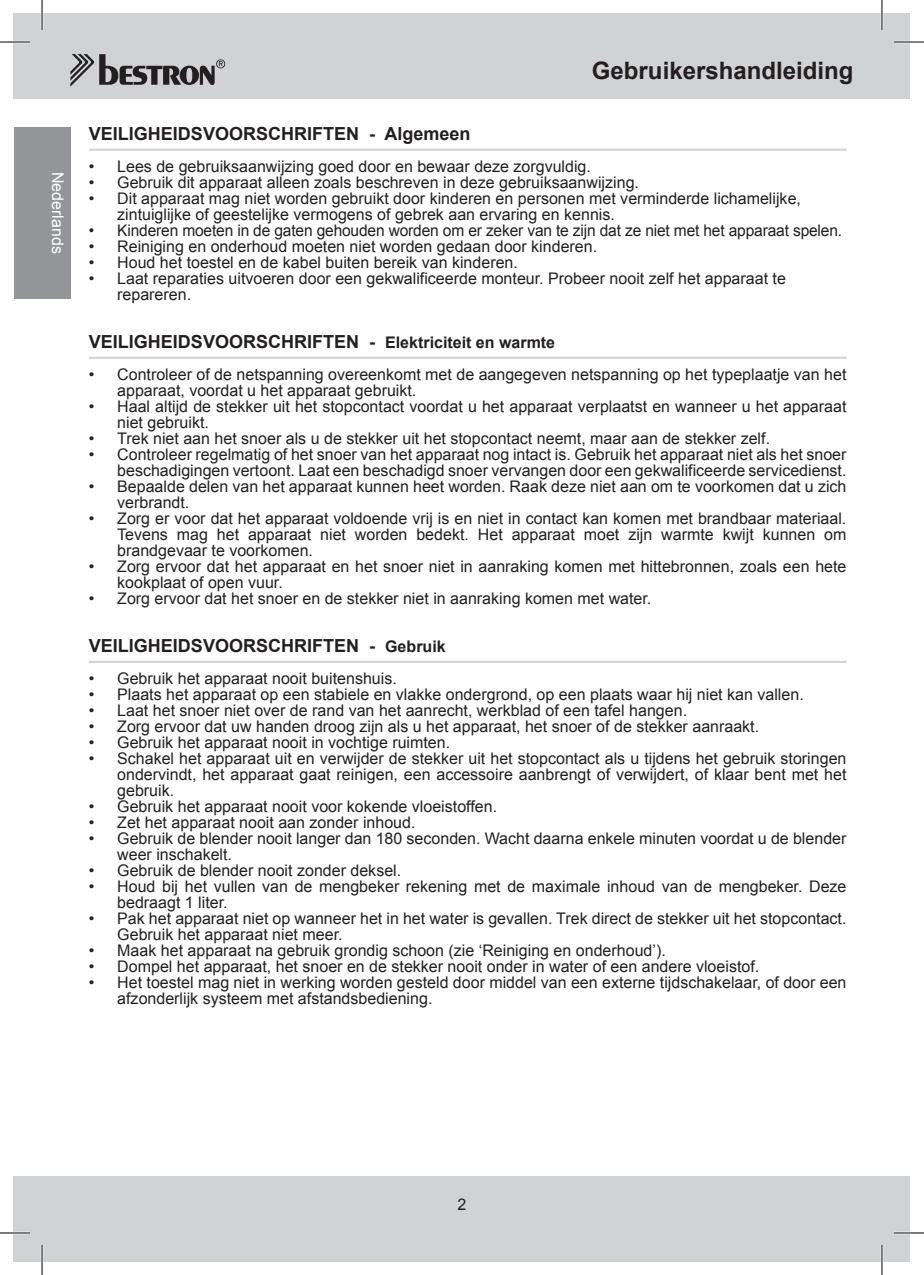
<style>
.page{position:relative;width:924px;height:1275px;background:#fff}
.page>*{position:absolute;margin:0;border:0;box-sizing:border-box;transform-origin:0 0}
.t1{font:700 24px "Arial";color:#231f20}
.t2{font:700 18px "Arial";color:#231f20}
.t3{font:16px/16px "Arial";color:#231f20}
.t4{font:16px "Arial";color:#fff}
.s1{font-size:16px}
</style>
<div class="page">
<div style="left:14px;top:14px;width:895px;height:85px;background:#d1d2d4"></div>
<div style="left:14px;top:1176px;width:895px;height:85px;background:#d1d2d4"></div>
<svg style="left:70px;top:54px;width:155px;height:33px"></svg>
<div style="left:14px;top:127px;width:56px;height:171px;background:#939598"></div>
<hr style="left:89px;top:149px;width:757px;height:2px;background:#d1d2d4">
<hr style="left:89px;top:357px;width:757px;height:2px;background:#d1d2d4">
<hr style="left:89px;top:661px;width:757px;height:2px;background:#d1d2d4">
<hr style="left:0;top:41px;width:30px;height:2px;background:#fff">
<hr style="left:893px;top:41px;width:30px;height:2px;background:#fff">
<hr style="left:0;top:1231px;width:30px;height:3px;background:#fff">
<hr style="left:893px;top:1231px;width:30px;height:3px;background:#fff">
<hr style="left:41px;top:0;width:2px;height:30px;background:#fff">
<hr style="left:41px;top:1245px;width:2px;height:30px;background:#fff">
<hr style="left:880px;top:0;width:2px;height:30px;background:#fff">
<hr style="left:880px;top:1245px;width:2px;height:30px;background:#fff">
<hr style="left:0;top:42px;width:30px;height:1px;background:#000">
<hr style="left:893px;top:42px;width:30px;height:1px;background:#000">
<hr style="left:0;top:1232px;width:30px;height:1px;background:#000">
<hr style="left:893px;top:1232px;width:30px;height:1px;background:#000">
<hr style="left:42px;top:0;width:1px;height:30px;background:#000">
<hr style="left:42px;top:1245px;width:1px;height:30px;background:#000">
<hr style="left:881px;top:0;width:1px;height:30px;background:#000">
<hr style="left:881px;top:1245px;width:1px;height:30px;background:#000">
<p class="t4" style="left:67px;top:172px;width:83px;rotate:90deg">Nederlands</p>
<h1 class="t1" style="left:591px;top:62px;width:263px">GEBRUIKERSHANDLEIDING</h1>
<p class="t2" style="left:89px;top:127px;width:383px">VEILIGHEIDSVOORSCHRIFTEN - ALGEMEEN</p>
<p class="t3" style="left:89px;top:159px;width:503px">• Lees de gebruiksaanwijzing goed door en bewaar deze zorgvuldig.</p>
<p class="t3" style="left:89px;top:175px;width:551px">• Gebruik dit apparaat alleen zoals beschreven in deze gebruiksaanwijzing.</p>
<p class="t3" style="left:117px;top:191px;width:685px;text-indent:-28px">• Dit apparaat mag niet worden gebruikt door kinderen en personen met verminderde lichamelijke, zintuiglijke of geestelijke vermogens of gebrek aan ervaring en kennis.</p>
<p class="t3" style="left:89px;top:223px;width:754px">• Kinderen moeten in de gaten gehouden worden om er zeker van te zijn dat ze niet met het apparaat spelen.</p>
<p class="t3" style="left:89px;top:239px;width:509px">• Reiniging en onderhoud moeten niet worden gedaan door kinderen.</p>
<p class="t3" style="left:89px;top:255px;width:430px">• Houd het toestel en de kabel buiten bereik van kinderen.</p>
<p class="t3" style="left:117px;top:271px;width:670px;text-indent:-28px">• Laat reparaties uitvoeren door een gekwalificeerde monteur. Probeer nooit zelf het apparaat te repareren.</p>
<p class="t2" style="left:89px;top:335px;width:467px">VEILIGHEIDSVOORSCHRIFTEN - <span class="s1">ELEKTRICITEIT EN WARMTE</span></p>
<p class="t3" style="left:117px;top:367px;width:730px;text-indent:-28px">• Controleer of de netspanning overeenkomt met de aangegeven netspanning op het typeplaatje van het apparaat, voordat u het apparaat gebruikt.</p>
<p class="t3" style="left:117px;top:399px;width:730px;text-indent:-28px">• Haal altijd de stekker uit het stopcontact voordat u het apparaat verplaatst en wanneer u het apparaat niet gebruikt.</p>
<p class="t3" style="left:89px;top:431px;width:682px">• Trek niet aan het snoer als u de stekker uit het stopcontact neemt, maar aan de stekker zelf.</p>
<p class="t3" style="left:89px;top:447px;width:758px;text-align:right">• Controleer regelmatig of het snoer van het apparaat nog intact is. Gebruik het apparaat niet als het snoer beschadigingen vertoont. Laat een beschadigd snoer vervangen door een gekwalificeerde servicedienst.</p>
<p class="t3" style="left:117px;top:479px;width:730px;text-indent:-28px">• Bepaalde delen van het apparaat kunnen heet worden. Raak deze niet aan om te voorkomen dat u zich verbrandt.</p>
<p class="t3" style="left:117px;top:511px;width:730px;text-align:justify;text-indent:-28px">• Zorg er voor dat het apparaat voldoende vrij is en niet in contact kan komen met brandbaar materiaal.<br>Tevens mag het apparaat niet worden bedekt. Het apparaat moet zijn warmte kwijt kunnen om brandgevaar te voorkomen.</p>
<p class="t3" style="left:117px;top:559px;width:730px;text-indent:-28px">• Zorg ervoor dat het apparaat en het snoer niet in aanraking komen met hittebronnen, zoals een hete kookplaat of open vuur.</p>
<p class="t3" style="left:89px;top:591px;width:563px">• Zorg ervoor dat het snoer en de stekker niet in aanraking komen met water.</p>
<p class="t2" style="left:89px;top:639px;width:358px">VEILIGHEIDSVOORSCHRIFTEN - <span class="s1">GEBRUIK</span></p>
<p class="t3" style="left:89px;top:671px;width:309px">• Gebruik het apparaat nooit buitenshuis.</p>
<p class="t3" style="left:89px;top:687px;width:716px">• Plaats het apparaat op een stabiele en vlakke ondergrond, op een plaats waar hij niet kan vallen.</p>
<p class="t3" style="left:89px;top:703px;width:599px">• Laat het snoer niet over de rand van het aanrecht, werkblad of een tafel hangen.</p>
<p class="t3" style="left:89px;top:719px;width:671px">• Zorg ervoor dat uw handen droog zijn als u het apparaat, het snoer of de stekker aanraakt.</p>
<p class="t3" style="left:89px;top:735px;width:363px">• Gebruik het apparaat nooit in vochtige ruimten.</p>
<p class="t3" style="left:117px;top:751px;width:730px;text-align:justify;text-indent:-28px">• Schakel het apparaat uit en verwijder de stekker uit het stopcontact als u tijdens het gebruik storingen ondervindt, het apparaat gaat reinigen, een accessoire aanbrengt of verwijdert, of klaar bent met het gebruik.</p>
<p class="t3" style="left:89px;top:799px;width:409px">• Gebruik het apparaat nooit voor kokende vloeistoffen.</p>
<p class="t3" style="left:89px;top:815px;width:328px">• Zet het apparaat nooit aan zonder inhoud.</p>
<p class="t3" style="left:117px;top:831px;width:730px;text-indent:-28px">• Gebruik de blender nooit langer dan 180 seconden. Wacht daarna enkele minuten voordat u de blender weer inschakelt.</p>
<p class="t3" style="left:89px;top:863px;width:314px">• Gebruik de blender nooit zonder deksel.</p>
<p class="t3" style="left:117px;top:879px;width:730px;text-indent:-28px">• Houd bij het vullen van de mengbeker rekening met de maximale inhoud van de mengbeker. Deze bedraagt 1 liter.</p>
<p class="t3" style="left:117px;top:911px;width:730px;text-indent:-28px">• Pak het apparaat niet op wanneer het in het water is gevallen. Trek direct de stekker uit het stopcontact.<br>Gebruik het apparaat niet meer.</p>
<p class="t3" style="left:89px;top:943px;width:578px">• Maak het apparaat na gebruik grondig schoon (zie ‘Reiniging en onderhoud’).</p>
<p class="t3" style="left:89px;top:959px;width:671px">• Dompel het apparaat, het snoer en de stekker nooit onder in water of een andere vloeistof.</p>
<p class="t3" style="left:117px;top:975px;width:730px;text-indent:-28px">• Het toestel mag niet in werking worden gesteld door middel van een externe tijdschakelaar, of door een afzonderlijk systeem met afstandsbediening.</p>
<p class="t3" style="left:457px;top:1197px;width:10px">2</p>
</div>
